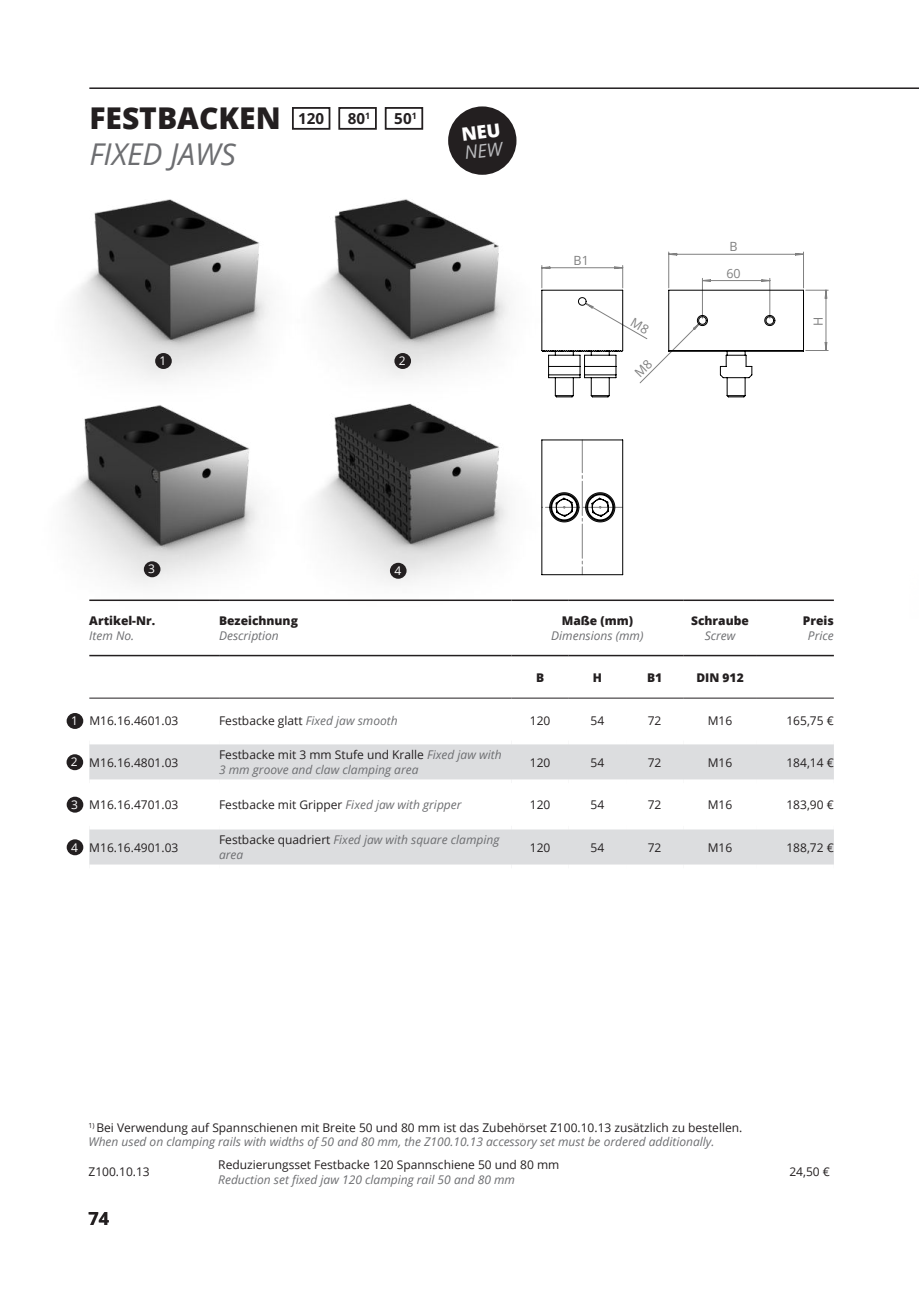
<style>
.page{position:relative;width:919px;height:1289px;background:#fff}
.page>*{position:absolute;margin:0;border:0;box-sizing:border-box;transform-origin:0 0}
.t1{font:800 30px "Open Sans";color:#231f20}
.t2{font:italic 30px "Open Sans";color:#6d6e71}
.t3{font:700 18px "Open Sans";color:#231f20}
.t4{font:700 15.15px "Open Sans";color:#231f20}
.t5{font:12.6px "Open Sans";color:#808080}
.t6{font:italic 12px/14.2px "Open Sans";color:#6d6e71}
.t7{font:12px "Open Sans";color:#231f20}
.t8{font:800 12px "Open Sans";color:#231f20}
.t9{font:12px "Open Sans";color:#fff}
.s1{font-style:italic;color:#6d6e71}
.s2{font-style:normal;color:#231f20}
</style>
<div class="page">
<img style="left:81px;top:199px;width:164px;height:88px">
<img style="left:245px;top:107px;width:272px;height:181px">
<img style="left:65px;top:287px;width:260px;height:299px">
<img style="left:245px;top:288px;width:330px;height:298px">
<div style="left:89px;top:744px;width:744px;height:120px;background:#dcdddf"></div>
<svg style="left:89px;top:787px;width:744px;height:35px"></svg>
<div style="left:89px;top:779px;width:130px;height:8px;background:#fff"></div>
<div style="left:219px;top:779px;width:292px;height:8px;background:#fff"></div>
<div style="left:511px;top:779px;width:57px;height:8px;background:#fff"></div>
<div style="left:568px;top:779px;width:58px;height:8px;background:#fff"></div>
<div style="left:626px;top:779px;width:57px;height:8px;background:#fff"></div>
<div style="left:683px;top:779px;width:73px;height:8px;background:#fff"></div>
<div style="left:756px;top:779px;width:77px;height:8px;background:#fff"></div>
<div style="left:89px;top:822px;width:130px;height:7px;background:#fff"></div>
<div style="left:219px;top:822px;width:292px;height:7px;background:#fff"></div>
<div style="left:511px;top:822px;width:57px;height:7px;background:#fff"></div>
<div style="left:568px;top:822px;width:58px;height:7px;background:#fff"></div>
<div style="left:626px;top:822px;width:57px;height:7px;background:#fff"></div>
<div style="left:683px;top:822px;width:73px;height:7px;background:#fff"></div>
<div style="left:756px;top:822px;width:77px;height:7px;background:#fff"></div>
<hr style="left:89px;top:599px;width:130px;height:2px;background:#231f20">
<hr style="left:219px;top:599px;width:292px;height:2px;background:#231f20">
<hr style="left:511px;top:599px;width:57px;height:2px;background:#231f20">
<hr style="left:568px;top:599px;width:58px;height:2px;background:#231f20">
<hr style="left:626px;top:599px;width:57px;height:2px;background:#231f20">
<hr style="left:683px;top:599px;width:73px;height:2px;background:#231f20">
<hr style="left:756px;top:599px;width:77px;height:2px;background:#231f20">
<hr style="left:89px;top:655px;width:130px;height:1px;background:#231f20">
<hr style="left:219px;top:655px;width:292px;height:1px;background:#231f20">
<hr style="left:511px;top:655px;width:57px;height:1px;background:#231f20">
<hr style="left:568px;top:655px;width:58px;height:1px;background:#231f20">
<hr style="left:626px;top:655px;width:57px;height:1px;background:#231f20">
<hr style="left:683px;top:655px;width:73px;height:1px;background:#231f20">
<hr style="left:756px;top:655px;width:77px;height:1px;background:#231f20">
<hr style="left:89px;top:697px;width:130px;height:1px;background:#231f20">
<hr style="left:219px;top:697px;width:292px;height:1px;background:#231f20">
<hr style="left:511px;top:697px;width:57px;height:1px;background:#231f20">
<hr style="left:568px;top:697px;width:58px;height:1px;background:#231f20">
<hr style="left:626px;top:697px;width:57px;height:1px;background:#231f20">
<hr style="left:683px;top:697px;width:73px;height:1px;background:#231f20">
<hr style="left:756px;top:697px;width:77px;height:1px;background:#231f20">
<svg style="left:541px;top:439px;width:82px;height:136px"></svg>
<div style="left:67px;top:713px;width:16px;height:16px;background:#231f20;border-radius:50%"></div>
<div style="left:67px;top:754px;width:16px;height:16px;background:#231f20;border-radius:50%"></div>
<div style="left:67px;top:796px;width:16px;height:16px;background:#231f20;border-radius:50%"></div>
<div style="left:67px;top:839px;width:16px;height:16px;background:#231f20;border-radius:50%"></div>
<div style="left:155px;top:353px;width:17px;height:16px;background:#231f20;border-radius:50%"></div>
<div style="left:394px;top:353px;width:17px;height:16px;background:#231f20;border-radius:50%"></div>
<div style="left:144px;top:561px;width:16px;height:16px;background:#231f20;border-radius:50%"></div>
<div style="left:390px;top:563px;width:16px;height:15px;background:#231f20;border-radius:50%"></div>
<div style="left:292px;top:107px;width:38px;height:23px;border:2px solid #231f20"></div>
<div style="left:338px;top:107px;width:39px;height:23px;border:2px solid #231f20"></div>
<div style="left:385px;top:107px;width:38px;height:23px;border:2px solid #231f20"></div>
<div style="left:448px;top:106px;width:68px;height:69px;background:#231f20;border-radius:50%"></div>
<hr style="left:89px;top:87px;width:829px;height:2px;background:#231f20">
<svg style="left:541px;top:251px;width:287px;height:146px"></svg>
<h1 class="t1" style="left:89px;top:106px;width:193px">FESTBACKEN</h1>
<h1 class="t2" style="left:89px;top:142px;width:148px">FIXED JAWS</h1>
<p class="t4" style="left:298px;top:110px;width:28px">120</p>
<p class="t4" style="left:348px;top:110px;width:24px">80<sup>1</sup></p>
<p class="t4" style="left:394px;top:110px;width:24px">50<sup>1</sup></p>
<p class="t9" style="left:160px;top:352px;width:8px">1</p>
<p class="t9" style="left:399px;top:356px;width:8px">2</p>
<p class="t5" style="left:573px;top:253px;width:17px">B1</p>
<p class="t5" style="left:729px;top:239px;width:10px">B</p>
<p class="t5" style="left:726px;top:266px;width:16px">60</p>
<p class="t5" style="left:811px;top:326px;width:11px;rotate:-90deg">H</p>
<p class="t9" style="left:148px;top:564px;width:8px">3</p>
<p class="t9" style="left:394px;top:566px;width:8px">4</p>
<p class="t8" style="left:89px;top:616px;width:67px">Artikel-Nr.</p>
<p class="t6" style="left:89px;top:629px;width:46px">Item No.</p>
<p class="t8" style="left:219px;top:616px;width:80px">Bezeichnung</p>
<p class="t6" style="left:219px;top:629px;width:61px">Description</p>
<p class="t8" style="left:561px;top:616px;width:73px">Maße (mm)</p>
<p class="t6" style="left:551px;top:629px;width:94px">Dimensions (mm)</p>
<p class="t8" style="left:691px;top:616px;width:59px">Schraube</p>
<p class="t6" style="left:704px;top:629px;width:32px">Screw</p>
<p class="t8" style="left:536px;top:672px;width:10px">B</p>
<p class="t8" style="left:592px;top:672px;width:11px">H</p>
<p class="t8" style="left:647px;top:672px;width:17px">B1</p>
<p class="t8" style="left:696px;top:672px;width:49px">DIN 912</p>
<p class="t8" style="left:802px;top:616px;width:32px">Preis</p>
<p class="t6" style="left:807px;top:629px;width:27px">Price</p>
<p class="t9" style="left:71px;top:712px;width:8px">1</p>
<p class="t9" style="left:71px;top:757px;width:8px">2</p>
<p class="t9" style="left:71px;top:799px;width:8px">3</p>
<p class="t9" style="left:71px;top:842px;width:8px">4</p>
<p class="t7" style="left:89px;top:712px;width:91px">M16.16.4601.03</p>
<p class="t7" style="left:219px;top:712px;width:180px">Festbacke glatt <span class="s1">Fixed jaw smooth</span></p>
<p class="t7" style="left:530px;top:712px;width:22px">120</p>
<p class="t7" style="left:590px;top:716px;width:15px">54</p>
<p class="t7" style="left:647px;top:716px;width:15px">72</p>
<p class="t7" style="left:707px;top:712px;width:26px">M16</p>
<p class="t7" style="left:786px;top:712px;width:49px">165,75 €</p>
<p class="t7" style="left:89px;top:754px;width:91px">M16.16.4801.03</p>
<p class="t6" style="left:219px;top:749px;width:284px"><span class="s2">Festbacke mit 3 mm Stufe und Kralle</span> Fixed jaw with<br>3 mm groove and claw clamping area</p>
<p class="t7" style="left:530px;top:754px;width:22px">120</p>
<p class="t7" style="left:590px;top:757px;width:15px">54</p>
<p class="t7" style="left:647px;top:757px;width:15px">72</p>
<p class="t7" style="left:707px;top:754px;width:26px">M16</p>
<p class="t7" style="left:786px;top:754px;width:49px">184,14 €</p>
<p class="t7" style="left:89px;top:796px;width:91px">M16.16.4701.03</p>
<p class="t7" style="left:219px;top:796px;width:244px">Festbacke mit Gripper <span class="s1">Fixed jaw with gripper</span></p>
<p class="t7" style="left:530px;top:796px;width:22px">120</p>
<p class="t7" style="left:590px;top:799px;width:15px">54</p>
<p class="t7" style="left:647px;top:799px;width:15px">72</p>
<p class="t7" style="left:707px;top:796px;width:26px">M16</p>
<p class="t7" style="left:786px;top:796px;width:49px">183,90 €</p>
<p class="t7" style="left:89px;top:839px;width:91px">M16.16.4901.03</p>
<p class="t6" style="left:219px;top:834px;width:282px"><span class="s2">Festbacke quadriert</span> Fixed jaw with square clamping area</p>
<p class="t7" style="left:530px;top:839px;width:22px">120</p>
<p class="t7" style="left:590px;top:842px;width:15px">54</p>
<p class="t7" style="left:647px;top:842px;width:15px">72</p>
<p class="t7" style="left:707px;top:839px;width:26px">M16</p>
<p class="t7" style="left:786px;top:839px;width:49px">188,72 €</p>
<p class="t6" style="left:88px;top:1121px;width:655px"><sup>1)</sup> <span class="s2">Bei Verwendung auf Spannschienen mit Breite 50 und 80 mm ist das Zubehörset Z100.10.13 zusätzlich zu bestellen.<br></span>When used on clamping rails with widths of 50 and 80 mm, the Z100.10.13 accessory set must be ordered additionally.</p>
<p class="t7" style="left:88px;top:1163px;width:63px">Z100.10.13</p>
<p class="t7" style="left:218px;top:1156px;width:342px">Reduzierungsset Festbacke 120 Spannschiene 50 und 80 mm</p>
<p class="t6" style="left:218px;top:1171px;width:298px">Reduction set fixed jaw 120 clamping rail 50 and 80 mm</p>
<h2 class="t3" style="left:88px;top:1211px;width:22px">74</h2>
<p class="t7" style="left:789px;top:1163px;width:42px">24,50 €</p>
</div>
